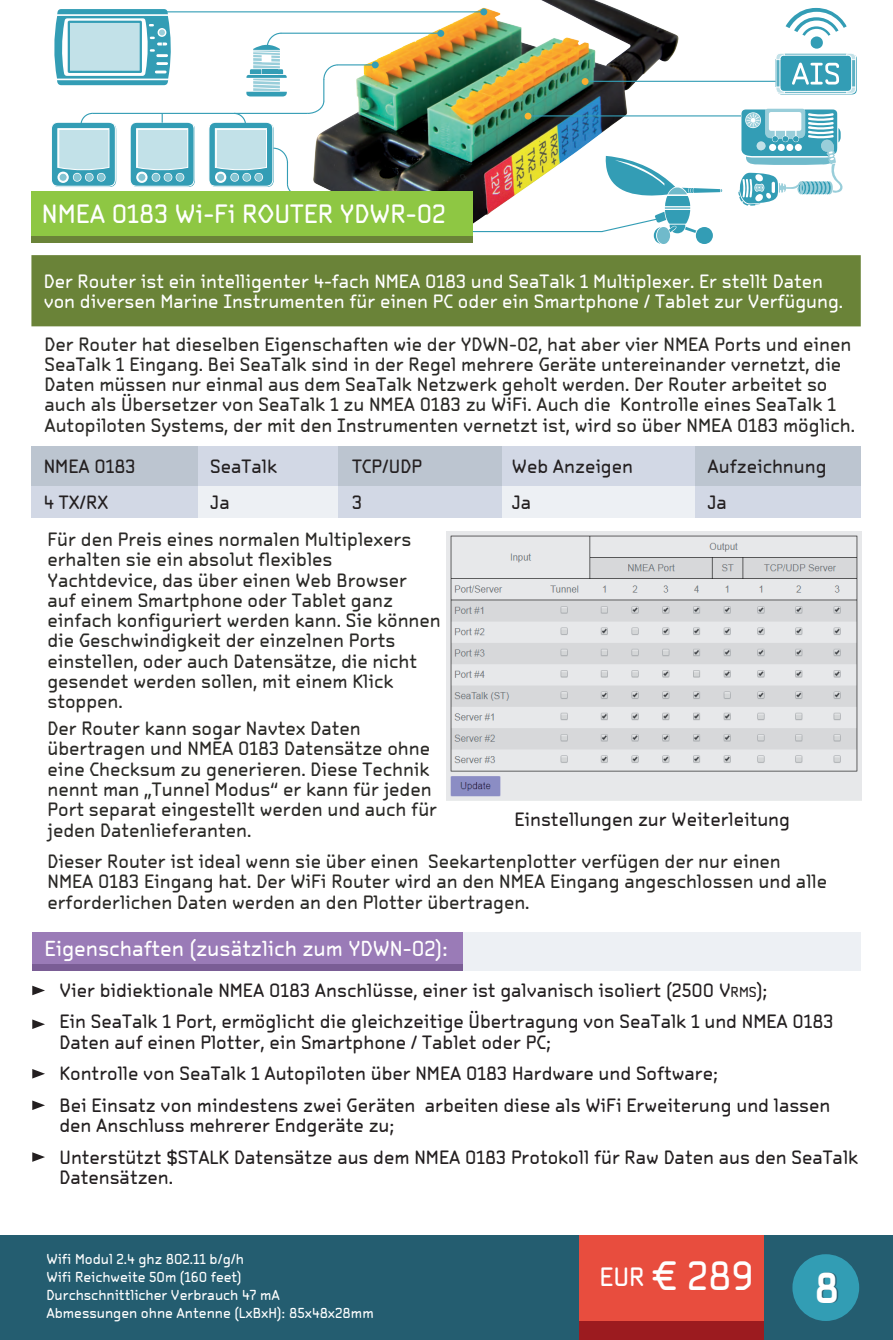
<style>
.page{position:relative;width:893px;height:1340px;background:#fff}
.page>*{position:absolute;margin:0;border:0;box-sizing:border-box;transform-origin:0 0}
.t1{font:700 40.5px "OCRA Tribute Com";color:#fff}
.t2{font:38.25px "OCRA Tribute Com";color:#fff}
.t3{font:24.75px "OCRA Tribute Com";color:#fff}
.t4{font:20.25px "OCRA Tribute Com";color:#fff}
.t5{font:18px/20.2px "OCRA Tribute Com";color:#2a2926}
.t6{font:18px/36px "OCRA Tribute Com";color:#231f20}
.t7{font:18px/20.2px "OCRA Tribute Com";color:#fff}
.t8{font:13.5px/18px "OCRA Tribute Com";color:#fff}
.s1{font-size:13.5px}
.s2{font-size:24.75px}
</style>
<div class="page">
<div style="left:460px;top:932px;width:401px;height:38px;background:#edf0f4"></div>
<img style="left:137px;top:0;width:660px;height:243px">
<div style="left:0;top:1234px;width:893px;height:105px;background:#245d70"></div>
<div style="left:579px;top:1234px;width:185px;height:105px;background:#e84d3e"></div>
<div style="left:579px;top:1320px;width:185px;height:19px;background:#9c1b1f"></div>
<div style="left:792px;top:1254px;width:67px;height:66px;background:#329db4;border-radius:50%"></div>
<div style="left:31px;top:236px;width:442px;height:6px;background:#6a8338"></div>
<div style="left:31px;top:191px;width:442px;height:45px;background:#8ec743"></div>
<div style="left:31px;top:255px;width:830px;height:71px;background:#6a8338"></div>
<div style="left:197px;top:485px;width:166px;height:32px;background:#edf0f4"></div>
<div style="left:338px;top:485px;width:167px;height:32px;background:#d2d8e5"></div>
<div style="left:503px;top:485px;width:192px;height:32px;background:#edf0f4"></div>
<div style="left:695px;top:485px;width:166px;height:32px;background:#d2d8e5"></div>
<div style="left:32px;top:485px;width:166px;height:32px;background:#d2d8e5"></div>
<div style="left:197px;top:446px;width:166px;height:39px;background:#d2d8e5"></div>
<div style="left:338px;top:446px;width:167px;height:39px;background:#bcc5d0"></div>
<div style="left:503px;top:446px;width:192px;height:39px;background:#d2d8e5"></div>
<div style="left:695px;top:446px;width:166px;height:39px;background:#bcc5d0"></div>
<div style="left:32px;top:446px;width:166px;height:39px;background:#bcc5d0"></div>
<svg style="left:54px;top:9px;width:118px;height:76px"></svg>
<div style="left:68px;top:21px;width:74px;height:52px;border:2px solid #339db5"></div>
<svg style="left:775px;top:8px;width:82px;height:86px"></svg>
<svg style="left:738px;top:109px;width:104px;height:97px"></svg>
<hr style="left:164px;top:11px;width:319px;height:1px;background:#339db5">
<hr style="left:281px;top:33px;width:158px;height:1px;background:#339db5">
<svg style="left:52px;top:112px;width:64px;height:75px"></svg>
<hr style="left:92px;top:113px;width:142px;height:1px;background:#339db5">
<svg style="left:130px;top:114px;width:65px;height:73px"></svg>
<hr style="left:338px;top:64px;width:39px;height:1px;background:#339db5">
<div style="left:372px;top:61px;width:7px;height:7px;background:#339db5;border-radius:50%"></div>
<div style="left:437px;top:30px;width:7px;height:7px;background:#339db5;border-radius:50%"></div>
<div style="left:480px;top:9px;width:7px;height:6px;background:#339db5;border-radius:50%"></div>
<hr style="left:528px;top:115px;width:213px;height:1px;background:#339db5">
<hr style="left:585px;top:81px;width:190px;height:1px;background:#339db5">
<svg style="left:208px;top:32px;width:131px;height:159px"></svg>
<hr style="left:473px;top:231px;width:129px;height:1px;background:#339db5">
<svg style="left:601px;top:156px;width:121px;height:88px"></svg>
<div style="left:525px;top:113px;width:6px;height:7px;background:#fcb330;border-radius:50%"></div>
<div style="left:582px;top:78px;width:7px;height:7px;background:#fbad30;border-radius:50%"></div>
<div style="left:32px;top:932px;width:431px;height:32px;background:#9a7bb7"></div>
<div style="left:32px;top:964px;width:431px;height:6px;background:#7a5d95"></div>
<svg style="left:32px;top:985px;width:13px;height:10px"></svg>
<svg style="left:32px;top:1019px;width:13px;height:10px"></svg>
<svg style="left:32px;top:1069px;width:13px;height:9px"></svg>
<svg style="left:32px;top:1100px;width:13px;height:10px"></svg>
<svg style="left:32px;top:1152px;width:13px;height:9px"></svg>
<img style="left:447px;top:532px;width:415px;height:269px">
<h3 class="t3" style="left:42px;top:198px;width:405px">NMEA 0183 Wi-Fi ROUTER YDWR-02</h3>
<p class="t7" style="left:44px;top:271px;width:801px">Der Router ist ein intelligenter 4-fach NMEA 0183 und SeaTalk 1 Multiplexer. Er stellt Daten von diversen Marine Instrumenten für einen PC oder ein Smartphone / Tablet zur Verfügung.</p>
<p class="t5" style="left:44px;top:334px;width:812px">Der Router hat dieselben Eigenschaften wie der YDWN-02, hat aber vier NMEA Ports und einen SeaTalk 1 Eingang. Bei SeaTalk sind in der Regel mehrere Geräte untereinander vernetzt, die Daten müssen nur einmal aus dem SeaTalk Netzwerk geholt werden. Der Router arbeitet so auch als Übersetzer von SeaTalk 1 zu NMEA 0183 zu WiFi. Auch die Kontrolle eines SeaTalk 1<br>Autopiloten Systems, der mit den Instrumenten vernetzt ist, wird so über NMEA 0183 möglich.</p>
<p class="t6" style="left:44px;top:448px;width:93px">NMEA 0183<br>4 TX/RX</p>
<p class="t6" style="left:210px;top:448px;width:68px">SeaTalk<br>Ja</p>
<p class="t6" style="left:352px;top:448px;width:71px">TCP/UDP<br>3</p>
<p class="t6" style="left:512px;top:448px;width:123px">Web Anzeigen<br>Ja</p>
<p class="t6" style="left:708px;top:448px;width:120px">Aufzeichnung<br>Ja</p>
<p class="t5" style="left:47px;top:529px;width:395px">Für den Preis eines normalen Multiplexers erhalten sie ein absolut flexibles Yachtdevice, das über einen Web Browser<br>auf einem Smartphone oder Tablet ganz einfach konfiguriert werden kann. Sie können die Geschwindigkeit der einzelnen Ports einstellen, oder auch Datensätze, die nicht gesendet werden sollen, mit einem Klick stoppen.</p>
<p class="t5" style="left:47px;top:718px;width:391px">Der Router kann sogar Navtex Daten übertragen und NMEA 0183 Datensätze ohne eine Checksum zu generieren. Diese Technik nennt man „Tunnel Modus“ er kann für jeden Port separat eingestellt werden und auch für jeden Datenlieferanten.</p>
<p class="t5" style="left:47px;top:851px;width:781px">Dieser Router ist ideal wenn sie über einen Seekartenplotter verfügen der nur einen<br>NMEA 0183 Eingang hat. Der WiFi Router wird an den NMEA Eingang angeschlossen und alle erforderlichen Daten werden an den Plotter übertragen.</p>
<p class="t6" style="left:514px;top:801px;width:277px">Einstellungen zur Weiterleitung</p>
<p class="t4" style="left:44px;top:935px;width:405px">Eigenschaften (zusätzlich zum YDWN-02):</p>
<p class="t6" style="left:59px;top:974px;width:776px;line-height:31.5px">Vier bidiektionale NMEA 0183 Anschlüsse, einer ist galvanisch isoliert (2500 V<span class="s1">RMS</span>);<br>Ein SeaTalk 1 Port, ermöglicht die gleichzeitige Übertragung von SeaTalk 1 und NMEA 0183</p>
<p class="t6" style="left:59px;top:1026px;width:772px;line-height:31.5px">Daten auf einen Plotter, ein Smartphone / Tablet oder PC;<br>Kontrolle von SeaTalk 1 Autopiloten über NMEA 0183 Hardware und Software;<br>Bei Einsatz von mindestens zwei Geräten arbeiten diese als WiFi Erweiterung und lassen</p>
<p class="t6" style="left:59px;top:1109px;width:800px;line-height:31.5px">den Anschluss mehrerer Endgeräte zu;<br>Unterstützt $STALK Datensätze aus dem NMEA 0183 Protokoll für Raw Daten aus den SeaTalk</p>
<p class="t6" style="left:59px;top:1159px;width:115px">Datensätzen.</p>
<p class="t8" style="left:46px;top:1249px;width:329px">Wifi Modul 2.4 ghz 802.11 b/g/h<br>Wifi Reichweite 50m (160 feet)<br>Durchschnittlicher Verbrauch 47 mA Abmessungen ohne Antenne (LxBxH): 85x48x28mm</p>
<h2 class="t2" style="left:599px;top:1251px;width:156px"><span class="s2">EUR</span> € 289</h2>
<h1 class="t1" style="left:815px;top:1261px;width:26px">8</h1>
</div>
